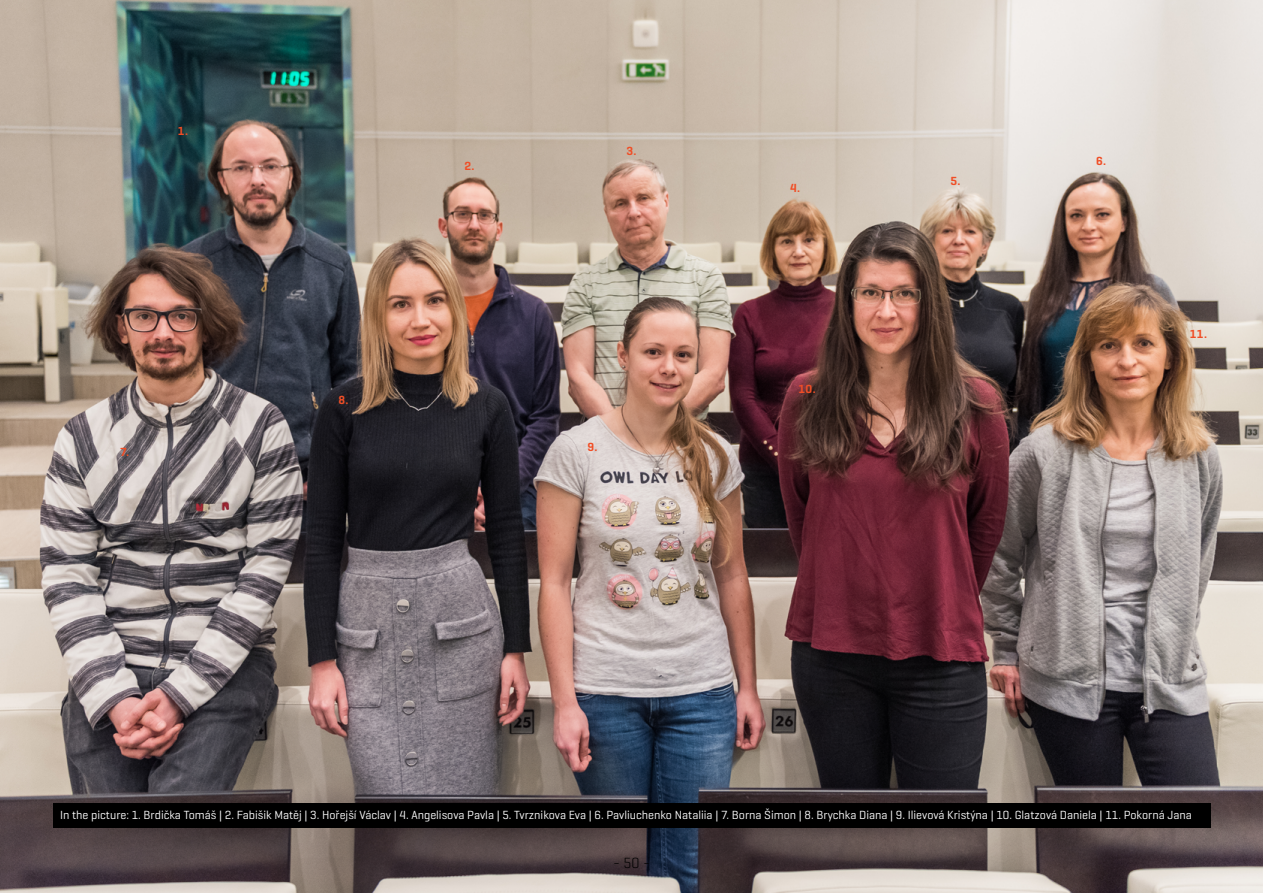
<style>
.page{position:relative;width:1263px;height:893px;background:#fff}
.page>*{position:absolute;margin:0;border:0;box-sizing:border-box;transform-origin:0 0}
.t1{font:300 15px "Geogrotesque";color:#000}
.t2{font:12px "Geogrotesque";color:#fff}
.t3{font:600 12px "Geogrotesque";color:#f04e26}
</style>
<div class="page">
<img style="left:0;top:0;width:1263px;height:893px">
<div style="left:52px;top:804px;width:1158px;height:24px;background:#000"></div>
<p class="t3" style="left:178px;top:124px;width:12px">1.</p>
<p class="t3" style="left:120px;top:445px;width:10px">7.</p>
<p class="t3" style="left:338px;top:392px;width:11px">8.</p>
<p class="t3" style="left:465px;top:158px;width:12px">2.</p>
<p class="t3" style="left:626px;top:143px;width:12px">3.</p>
<p class="t3" style="left:587px;top:439px;width:11px">9.</p>
<p class="t3" style="left:790px;top:181px;width:11px">4.</p>
<p class="t3" style="left:798px;top:382px;width:19px">10.</p>
<p class="t3" style="left:950px;top:173px;width:12px">5.</p>
<p class="t3" style="left:1096px;top:154px;width:12px">6.</p>
<p class="t3" style="left:1190px;top:326px;width:19px">11.</p>
<p class="t2" style="left:60px;top:807px;width:1133px">In the picture: 1. Brdička Tomáš | 2. Fabišik Matěj | 3. Hořejší Václav | 4. Angelisova Pavla | 5. Tvrznikova Eva | 6. Pavliuchenko Nataliia | 7. Borna Šimon | 8. Brychka Diana | 9. Ilievová Kristýna | 10. Glatzová Daniela | 11. Pokorná Jana</p>
<p class="t1" style="left:613px;top:854px;width:38px">- 50 -</p>
</div>
